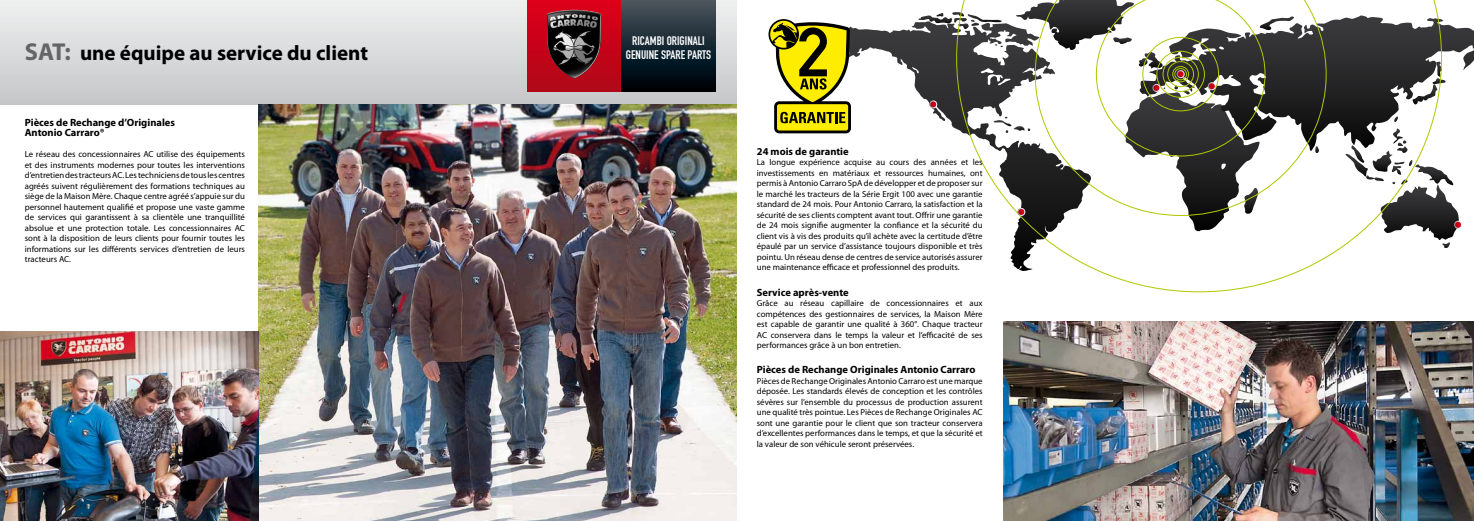
<style>
.page{position:relative;width:1474px;height:521px;background:#fff}
.page>*{position:absolute;margin:0;border:0;box-sizing:border-box;transform-origin:0 0}
.t1{font:700 21px "Myriad Pro";color:#000}
.t2{font:12.25px/14px "DIN Engschrift";color:#fff;text-align:center}
.t3{font:700 10.5px/10.5px "Myriad Pro";color:#000}
.t4{font:8.75px/10.5px "Myriad Pro";color:#000;text-align:justify}
.s1{font-size:24.5px;color:#646567}
</style>
<div class="page">
<div style="left:0;top:0;width:737px;height:104px;background:linear-gradient(to bottom,#eff0f0,#c6c7c9)"></div>
<img style="left:259px;top:104px;width:478px;height:417px">
<img style="left:0;top:331px;width:259px;height:190px">
<img style="left:1003px;top:322px;width:470px;height:199px">
<svg style="left:1010px;top:249px;width:330px;height:43px"></svg>
<svg style="left:527px;top:0;width:188px;height:92px;background:#581a28"></svg>
<img style="left:547px;top:10px;width:54px;height:68px">
<svg style="left:768px;top:0;width:693px;height:249px"></svg>
<h1 class="t1" style="left:25px;top:39px;width:345px"><span class="s1">SAT:</span> une équipe au service du client</h1>
<p class="t3" style="left:25px;top:117px;width:152px">Pièces de Rechange d’Originales<br>Antonio Carraro®</p>
<p class="t4" style="left:25px;top:149px;width:222px">Le réseau des concessionnaires AC utilise des équipements et des instruments modernes pour toutes les interventions d’entretien des tracteurs AC. Les techniciens de tous les centres agréés suivent régulièrement des formations techniques au siège de la Maison Mère. Chaque centre agréé s’appuie sur du personnel hautement qualifié et propose une vaste gamme de services qui garantissent à sa clientèle une tranquillité absolue et une protection totale. Les concessionnaires AC sont à la disposition de leurs clients pour fournir toutes les informations sur les différents services d’entretien de leurs tracteurs AC.</p>
<h2 class="t2" style="left:626px;top:34px;width:87px">RICAMBI ORIGINALI<br>GENUINE SPARE PARTS</h2>
<p class="t3" style="left:756px;top:146px;width:93px">24 mois de garantie</p>
<p class="t4" style="left:756px;top:157px;width:227px">La longue expérience acquise au cours des années et les investissements en matériaux et ressources humaines, ont permis à Antonio Carraro SpA de développer et de proposer sur le marché les tracteurs de la Série Ergit 100 avec une garantie standard de 24 mois. Pour Antonio Carraro, la satisfaction et la sécurité de ses clients comptent avant tout. Offrir une garantie de 24 mois signifie augmenter la confiance et la sécurité du client vis à vis des produits qu’il achète avec la certitude d’être épaulé par un service d’assistance toujours disponible et très pointu. Un réseau dense de centres de service autorisés assurer une maintenance efficace et professionnel des produits.</p>
<p class="t3" style="left:756px;top:286px;width:93px">Service après-vente</p>
<p class="t4" style="left:756px;top:298px;width:227px">Grâce au réseau capillaire de concessionnaires et aux compétences des gestionnaires de services, la Maison Mère est capable de garantir une qualité à 360°. Chaque tracteur AC conservera dans le temps la valeur et l’efficacité de ses performances grâce à un bon entretien.</p>
<p class="t3" style="left:756px;top:364px;width:220px">Pièces de Rechange Originales Antonio Carraro</p>
<p class="t4" style="left:756px;top:375px;width:227px">Pièces de Rechange Originales Antonio Carraro est une marque déposée. Les standards élevés de conception et les contrôles sévères sur l’ensemble du processus de production assurent une qualité très pointue. Les Pièces de Rechange Originales AC sont une garantie pour le client que son tracteur conservera d’excellentes performances dans le temps, et que la sécurité et la valeur de son véhicule seront préservées.</p>
</div>
